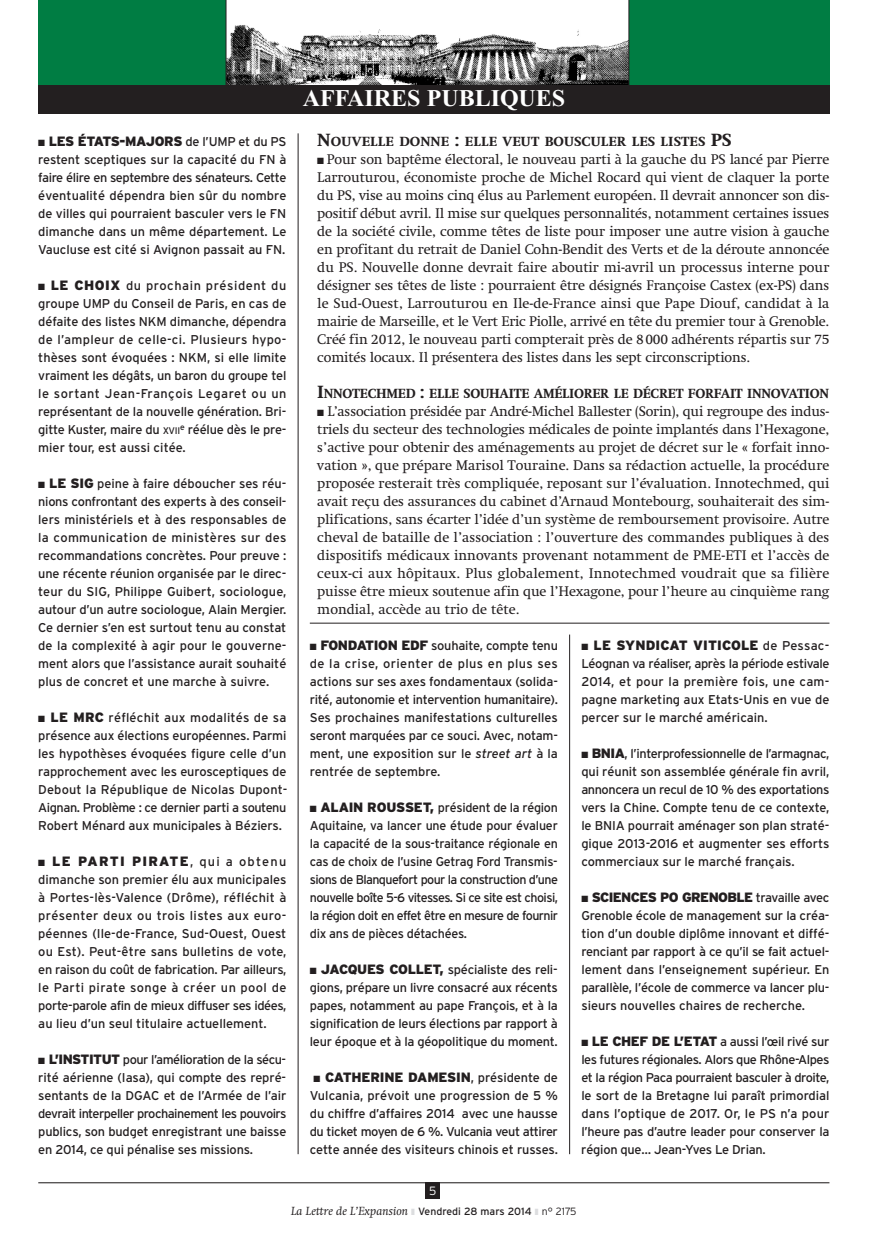
<style>
.page{position:relative;width:872px;height:1255px;background:#fff}
.page>*{position:absolute;margin:0;border:0;box-sizing:border-box;transform-origin:0 0}
.t1{font:700 24px "Times";color:#fff}
.t2{font:14.25px/18px "Swift LT Std";letter-spacing:-.01em;color:#231f20;text-align:justify}
.t3{font:900 13.5px "Interstate";letter-spacing:-.015em;color:#231f20}
.t4{font:800 13.5px "Swift LT Std";letter-spacing:-.025em;color:#231f20;scale:.95 1}
.t5{font:800 13.5px "Swift LT Std";color:#231f20}
.t6{font:900 13.5px "Interstate";letter-spacing:-.045em;color:#231f20}
.t7{font:900 13.5px "Interstate";letter-spacing:.005em;color:#231f20}
.t8{font:900 13.5px "Interstate";letter-spacing:.09em;color:#231f20}
.t9{font:12.75px/18px "Interstate";letter-spacing:-.015em;color:#231f20;text-align:justify}
.t10{font:italic 12px "Swift LT Std";color:#231f20}
.t11{font:300 12px "Interstate";color:#fff}
.s1{font-weight:400;font-size:12.75px}
.s2{font-weight:900;font-size:13.5px}
.s3{font-size:9.6px}
.s4{font-size:18px}
.s5{font-style:italic}
.s6{color:#dcdddf}
.s7{font-family:"Interstate";font-style:normal;font-size:10.5px}
.s8{font-family:"Interstate";font-weight:300;font-style:normal;font-size:10.5px}
</style>
<div class="page">
<div style="left:38px;top:0;width:791px;height:113px;background:#007d43"></div>
<hr style="left:569px;top:634px;width:1px;height:520px;background:#231f20">
<div style="left:425px;top:1182px;width:15px;height:17px;background:#231f20"></div>
<div style="left:226px;top:0;width:403px;height:85px;background:#fff"></div>
<img style="left:227px;top:25px;width:401px;height:60px">
<hr style="left:628px;top:0;width:1px;height:97px;background:#231f20">
<hr style="left:226px;top:0;width:1px;height:94px;background:#231f20">
<hr style="left:298px;top:133px;width:1px;height:1021px;background:#231f20">
<hr style="left:38px;top:1182px;width:791px;height:1px;background:#231f20">
<hr style="left:310px;top:623px;width:519px;height:1px;background:#231f20">
<div style="left:38px;top:85px;width:791px;height:29px;background:#231f20"></div>
<p class="t3" style="left:38px;top:133px;width:250px">■ LES ÉTATS-MAJORS <span class="s1">de l’UMP et du PS</span></p>
<p class="t9" style="left:38px;top:150px;width:250px">restent sceptiques sur la capacité du FN à faire élire en septembre des sénateurs. Cette éventualité dépendra bien sûr du nombre de villes qui pourraient basculer vers le FN dimanche dans un même département. Le Vaucluse est cité si Avignon passait au FN.</p>
<p class="t9" style="left:38px;top:276px;width:250px">■ <span class="s2">LE CHOIX</span> du prochain président du groupe UMP du Conseil de Paris, en cas de défaite des listes NKM dimanche, dépendra de l’ampleur de celle-ci. Plusieurs hypo&shy;thèses sont évoquées : NKM, si elle limite vraiment les dégâts, un baron du groupe tel le sortant Jean-François Legaret ou un représentant de la nouvelle génération. Bri&shy;gitte Kuster, maire du <span class="s3">XVII</span><sup>e</sup> réélue dès le pre&shy;mier tour, est aussi citée.</p>
<p class="t9" style="left:38px;top:474px;width:250px">■ <span class="s2">LE SIG</span> peine à faire déboucher ses réu&shy;nions confrontant des experts à des conseil&shy;lers ministériels et à des responsables de la communication de ministères sur des recommandations concrètes. Pour preuve : une récente réunion organisée par le direc&shy;teur du SIG, Philippe Guibert, sociologue, autour d’un autre sociologue, Alain Mergier.<br>Ce dernier s’en est surtout tenu au constat de la complexité à agir pour le gouverne&shy;ment alors que l’assistance aurait souhaité plus de concret et une marche à suivre.</p>
<p class="t9" style="left:38px;top:708px;width:250px">■ <span class="s2">LE MRC</span> réfléchit aux modalités de sa présence aux élections européennes. Parmi les hypothèses évoquées figure celle d’un rapprochement avec les eurosceptiques de Debout la République de Nicolas Dupont-Aignan. Problème : ce dernier parti a soutenu Robert Ménard aux municipales à Béziers.</p>
<p class="t8" style="left:38px;top:853px;width:250px">■ LE PARTI PIRATE<span class="s1">, qui a obtenu</span></p>
<p class="t9" style="left:38px;top:870px;width:250px">dimanche son premier élu aux municipales à Portes-lès-Valence (Drôme), réfléchit à présenter deux ou trois listes aux euro&shy;péennes (Ile-de-France, Sud-Ouest, Ouest ou Est). Peut-être sans bulletins de vote, en raison du coût de fabrication. Par ailleurs, le Parti pirate songe à créer un pool de porte-parole afin de mieux diffuser ses idées, au lieu d’un seul titulaire actuellement.</p>
<p class="t9" style="left:38px;top:1050px;width:250px">■ <span class="s2">L’INSTITUT</span> pour l’amélioration de la sécu&shy;rité aérienne (Iasa), qui compte des repré&shy;sentants de la DGAC et de l’Armée de l’air devrait interpeller prochainement les pouvoirs publics, son budget enregistrant une baisse en 2014, ce qui pénalise ses missions.</p>
<h1 class="t1" style="left:303px;top:91px;width:264px">AFFAIRES PUBLIQUES</h1>
<p class="t5" style="left:317px;top:136px;width:416px"><span class="s4">N</span>OUVELLE DONNE <span class="s4">:</span> ELLE VEUT BOUSCULER LES LISTES <span class="s4">PS</span></p>
<p class="t2" style="left:317px;top:151px;width:513px">■ Pour son baptême électoral, le nouveau parti à la gauche du PS lancé par Pierre Larrouturou, économiste proche de Michel Rocard qui vient de claquer la porte du PS, vise au moins cinq élus au Parlement européen. Il devrait annoncer son dis&shy;positif début avril. Il mise sur quelques personnalités, notamment certaines issues de la société civile, comme têtes de liste pour imposer une autre vision à gauche en profitant du retrait de Daniel Cohn-Bendit des Verts et de la déroute annoncée du PS. Nouvelle donne devrait faire aboutir mi-avril un processus interne pour désigner ses têtes de liste : pourraient être désignés Françoise Castex (ex-PS) dans le Sud-Ouest, Larrouturou en Ile-de-France ainsi que Pape Diouf, candidat à la mairie de Marseille, et le Vert Eric Piolle, arrivé en tête du premier tour à Grenoble.<br>Créé fin 2012, le nouveau parti compterait près de 8000 adhérents répartis sur 75 comités locaux. Il présentera des listes dans les sept circonscriptions.</p>
<p class="t4" style="left:317px;top:388px;width:540px"><span class="s4">I</span>NNOTECHMED <span class="s4">:</span> ELLE SOUHAITE AMÉLIORER LE DÉCRET FORFAIT INNOVATION</p>
<p class="t2" style="left:317px;top:403px;width:513px">■ L’association présidée par André-Michel Ballester (Sorin), qui regroupe des indus&shy;triels du secteur des technologies médicales de pointe implantés dans l’Hexagone, s’active pour obtenir des aménagements au projet de décret sur le « forfait inno&shy;vation », que prépare Marisol Touraine. Dans sa rédaction actuelle, la procédure proposée resterait très compliquée, reposant sur l’évaluation. Innotechmed, qui avait reçu des assurances du cabinet d’Arnaud Montebourg, souhaiterait des sim&shy;plifications, sans écarter l’idée d’un système de remboursement provisoire. Autre cheval de bataille de l’association : l’ouverture des commandes publiques à des dispositifs médicaux innovants provenant notamment de PME-ETI et l’accès de ceux-ci aux hôpitaux. Plus globalement, Innotechmed voudrait que sa filière puisse être mieux soutenue afin que l’Hexagone, pour l’heure au cinquième rang mondial, accède au trio de tête.</p>
<p class="t9" style="left:310px;top:636px;width:250px">■ <span class="s2">FONDATION EDF</span> souhaite, compte tenu de la crise, orienter de plus en plus ses actions sur ses axes fondamentaux (solida&shy;rité, autonomie et intervention humanitaire).<br>Ses prochaines manifestations culturelles seront marquées par ce souci. Avec, notam&shy;ment, une exposition sur le <span class="s5">street art</span> à la rentrée de septembre.</p>
<p class="t9" style="left:310px;top:798px;width:250px">■ <span class="s2">ALAIN ROUSSET,</span> président de la région Aquitaine, va lancer une étude pour évaluer la capacité de la sous-traitance régionale en cas de choix de l’usine Getrag Ford Transmis&shy;sions de Blanquefort pour la construction d’une nouvelle boîte 5-6 vitesses. Si ce site est choisi, la région doit en effet être en mesure de fournir dix ans de pièces détachées.</p>
<p class="t9" style="left:310px;top:960px;width:250px">■ <span class="s2">JACQUES COLLET,</span> spécialiste des reli&shy;gions, prépare un livre consacré aux récents papes, notamment au pape François, et à la signification de leurs élections par rapport à leur époque et à la géopolitique du moment.</p>
<p class="t3" style="left:313px;top:1069px;width:246px">■ CATHERINE DAMESIN<span class="s1">, présidente de</span></p>
<p class="t9" style="left:310px;top:1086px;width:250px">Vulcania, prévoit une progression de 5 % du chiffre d’affaires 2014 avec une hausse du ticket moyen de 6 %. Vulcania veut attirer cette année des visiteurs chinois et russes.</p>
<p class="t7" style="left:581px;top:637px;width:250px">■ LE SYNDICAT VITICOLE <span class="s1">de Pessac-</span></p>
<p class="t9" style="left:581px;top:654px;width:250px">Léognan va réaliser, après la période estivale 2014, et pour la première fois, une cam&shy;pagne marketing aux Etats-Unis en vue de percer sur le marché américain.</p>
<p class="t9" style="left:581px;top:744px;width:250px">■ <span class="s2">BNIA</span>, l’interprofessionnelle de l’armagnac, qui réunit son assemblée générale fin avril, annoncera un recul de 10 % des exportations vers la Chine. Compte tenu de ce contexte, le BNIA pourrait aménager son plan straté&shy;gique 2013-2016 et augmenter ses efforts commerciaux sur le marché français.</p>
<p class="t6" style="left:581px;top:889px;width:250px">■ SCIENCES PO GRENOBLE <span class="s1">travaille avec</span></p>
<p class="t9" style="left:581px;top:906px;width:250px">Grenoble école de management sur la créa&shy;tion d’un double diplôme innovant et diffé&shy;renciant par rapport à ce qu’il se fait actuel&shy;lement dans l’enseignement supérieur. En parallèle, l’école de commerce va lancer plu&shy;sieurs nouvelles chaires de recherche.</p>
<p class="t9" style="left:581px;top:1032px;width:250px">■ <span class="s2">LE CHEF DE L’ETAT</span> a aussi l’œil rivé sur les futures régionales. Alors que Rhône-Alpes et la région Paca pourraient basculer à droite, le sort de la Bretagne lui paraît primordial dans l’optique de 2017. Or, le PS n’a pour l’heure pas d’autre leader pour conserver la région que… Jean-Yves Le Drian.</p>
<p class="t11" style="left:429px;top:1184px;width:9px">5</p>
<p class="t10" style="left:291px;top:1206px;width:287px">La Lettre de L’Expansion <span class="s6">❚</span> <span class="s7">Vendredi 28 mars 2014</span> <span class="s6">❚</span> <span class="s8">n° 2175</span></p>
</div>
